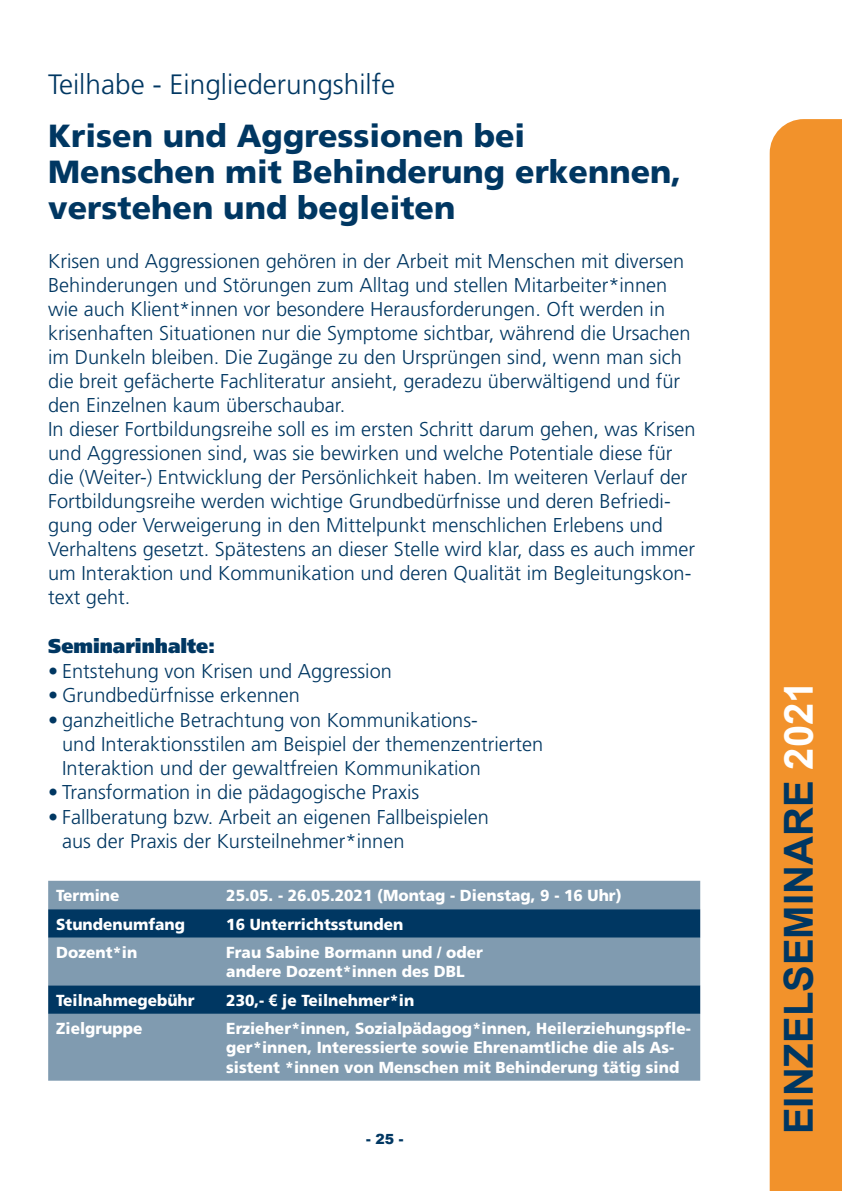
<style>
.page{position:relative;width:842px;height:1191px;background:#fff}
.page>*{position:absolute;margin:0;border:0;box-sizing:border-box;transform-origin:0 0}
.t1{font:700 40px "Arial";color:#003762}
.t2{font:900 32px/36px "Frutiger";color:#003762}
.t3{font:300 28px "Frutiger";color:#003762}
.t4{font:300 20px/24px "Frutiger";color:#003762}
.t5{font:900 20px "Frutiger";color:#003762;scale:.96 1}
.t6{font:900 16px/19.2px "Frutiger";color:#fff;scale:.96 1}
.t7{font:900 14px "Arial";color:#003762}
.s1{font-family:"Arial";font-weight:700}
.s2{color:#fff}
</style>
<div class="page">
<div style="left:770px;top:119px;width:72px;height:1072px;background:#f2922b"></div>
<div style="left:48px;top:880px;width:652px;height:200px;background:#809bb0"></div>
<svg style="left:48px;top:909px;width:652px;height:104px;background:#3b6586"></svg>
<h3 class="t3" style="left:48px;top:68px;width:348px">Teilhabe - Eingliederungshilfe</h3>
<h2 class="t2" style="left:48px;top:117px;width:635px">Krisen und Aggressionen bei<br>Menschen mit Behinderung erkennen, verstehen und begleiten</h2>
<p class="t4" style="left:48px;top:249px;width:649px">Krisen und Aggressionen gehören in der Arbeit mit Menschen mit diversen Behinderungen und Störungen zum Alltag und stellen Mitarbeiter*innen wie auch Klient*innen vor besondere Herausforderungen. Oft werden in krisenhaften Situationen nur die Symptome sichtbar, während die Ursachen im Dunkeln bleiben. Die Zugänge zu den Ursprüngen sind, wenn man sich die breit gefächerte Fachliteratur ansieht, geradezu überwältigend und für den Einzelnen kaum überschaubar.<br>In dieser Fortbildungsreihe soll es im ersten Schritt darum gehen, was Krisen und Aggressionen sind, was sie bewirken und welche Potentiale diese für die (Weiter-) Entwicklung der Persönlichkeit haben. Im weiteren Verlauf der Fortbildungsreihe werden wichtige Grundbedürfnisse und deren Befriedi&shy;gung oder Verweigerung in den Mittelpunkt menschlichen Erlebens und Verhaltens gesetzt. Spätestens an dieser Stelle wird klar, dass es auch immer um Interaktion und Kommunikation und deren Qualität im Begleitungskon&shy;text geht.</p>
<p class="t5" style="left:48px;top:634px;width:176px">Seminarinhalte:</p>
<p class="t4" style="left:48px;top:659px;width:345px">• Entstehung von Krisen und Aggression</p>
<p class="t4" style="left:48px;top:683px;width:253px">• Grundbedürfnisse erkennen</p>
<p class="t4" style="left:62px;top:708px;width:483px;text-indent:-14px">• ganzheitliche Betrachtung von Kommunikations-<br>und Interaktionsstilen am Beispiel der themenzentrierten<br>Interaktion und der gewaltfreien Kommunikation</p>
<p class="t4" style="left:48px;top:780px;width:373px">• Transformation in die pädagogische Praxis</p>
<p class="t4" style="left:62px;top:805px;width:428px;text-indent:-14px">• Fallberatung bzw. Arbeit an eigenen Fallbeispielen aus der Praxis der Kursteilnehmer*innen</p>
<p class="t6" style="left:56px;top:885px;width:67px">Termine</p>
<p class="t6" style="left:226px;top:885px;width:413px">25.05. - 26.05.2021 (Montag - Dienstag, 9 - 16 Uhr)</p>
<p class="t6" style="left:56px;top:914px;width:136px">Stundenumfang</p>
<p class="t6" style="left:226px;top:914px;width:186px">16 Unterrichtsstunden</p>
<p class="t6" style="left:56px;top:942px;width:86px">Dozent*in</p>
<p class="t6" style="left:226px;top:942px;width:269px">Frau Sabine Bormann und / oder andere Dozent*innen des DBL</p>
<p class="t6" style="left:56px;top:990px;width:146px">Teilnahmegebühr</p>
<p class="t6" style="left:226px;top:990px;width:197px">230,- <span class="s1">€</span> je Teilnehmer*in</p>
<p class="t6" style="left:56px;top:1018px;width:91px">Zielgruppe</p>
<p class="t6" style="left:226px;top:1018px;width:485px">Erzieher*innen, Sozialpädagog*innen, Heilerziehungspfle&shy;ger*innen, Interessierte sowie Ehrenamtliche die als As&shy;sistent *innen von Menschen mit Behinderung tätig sind</p>
<p class="t7" style="left:366px;top:1129px;width:39px">- 25 -</p>
<h1 class="t1" style="left:772px;top:1134px;width:455px;rotate:-90deg">EINZELSEMINARE <span class="s2">2021</span></h1>
</div>
